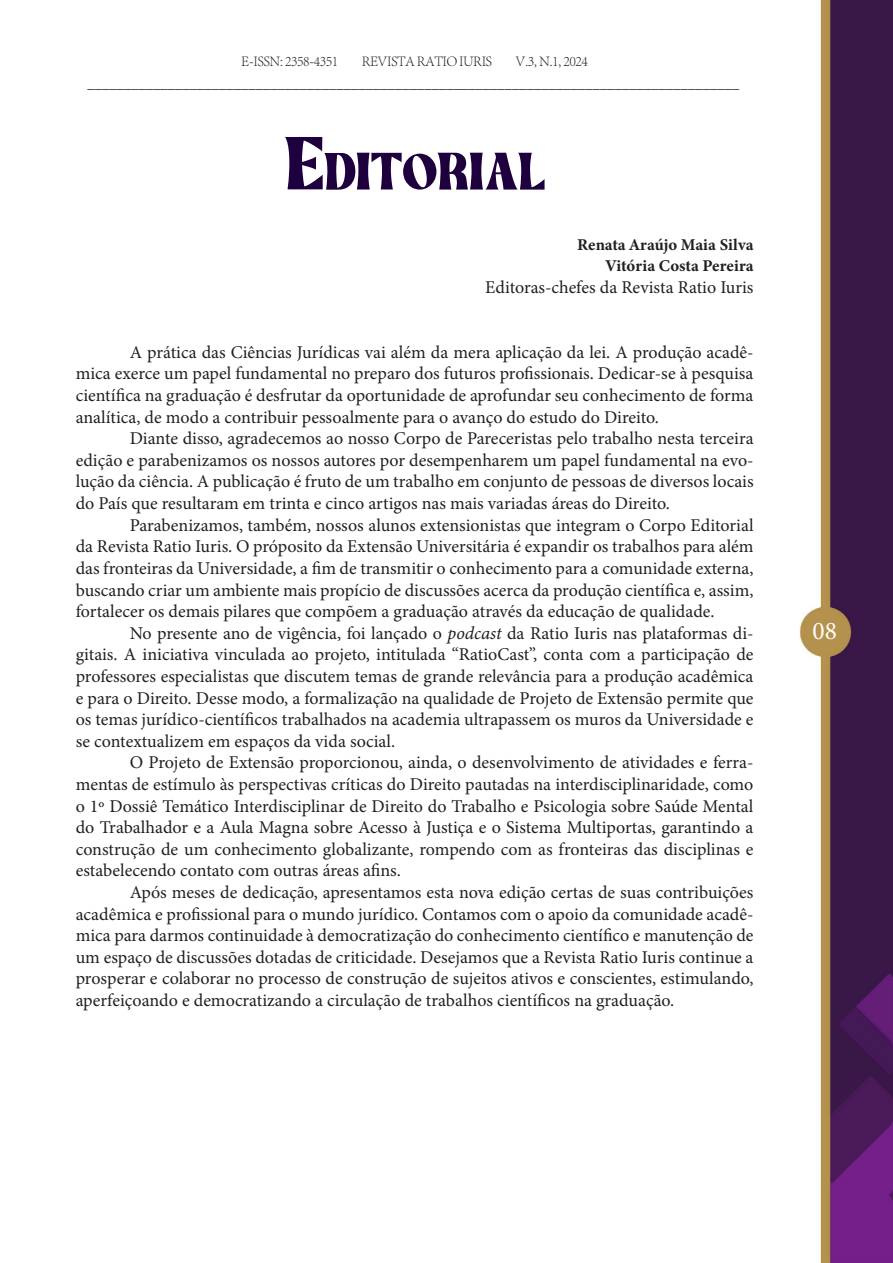
<style>
.page{position:relative;width:893px;height:1263px;background:#fff}
.page>*{position:absolute;margin:0;border:0;box-sizing:border-box;transform-origin:0 0}
.t1{font:50.4px "Bright Melody";letter-spacing:-.01em;color:#1e003e}
.t2{font:25.5px "Minion Pro";color:#fff}
.t3{font:18px/21.6px "Minion Pro";color:#231f20;text-align:justify}
.t4{font:16.5px "Minion Variable Concept";color:#231f20}
.t5{font:300 15px "Adobe Song Std";letter-spacing:-.04em;color:#231f20;scale:.95 1}
.s1{font-size:72px}
.s2{font-family:"Minion Variable Concept";font-style:italic}
</style>
<div class="page">
<img style="left:799px;top:0;width:94px;height:1263px">
<p class="t5" style="left:241px;top:52px;width:104px">E-ISSN: 2358-4351</p>
<p class="t5" style="left:362px;top:52px;width:139px">REVISTA RATIO IURIS</p>
<p class="t5" style="left:515px;top:52px;width:78px">V.3, N.1, 2024</p>
<p class="t5" style="left:87px;top:75px;width:687px">_________________________________________________________________________________________</p>
<p class="t1" style="left:284px;top:141px;width:263px"><span class="s1">E</span>DITORIAL</p>
<p class="t4" style="left:577px;top:233px;width:178px">Renata Araújo Maia Silva</p>
<p class="t4" style="left:606px;top:255px;width:149px">Vitória Costa Pereira</p>
<p class="t3" style="left:485px;top:277px;width:270px">Editoras-chefes da Revista Ratio Iuris</p>
<p class="t3" style="left:76px;top:341px;width:679px;text-indent:54px">A prática das Ciências Jurídicas vai além da mera aplicação da lei. A produção acadê&shy;mica exerce um papel fundamental no preparo dos futuros profissionais. Dedicar-se à pesquisa científica na graduação é desfrutar da oportunidade de aprofundar seu conhecimento de forma analítica, de modo a contribuir pessoalmente para o avanço do estudo do Direito.</p>
<p class="t3" style="left:76px;top:428px;width:679px;text-indent:54px">Diante disso, agradecemos ao nosso Corpo de Pareceristas pelo trabalho nesta terceira edição e parabenizamos os nossos autores por desempenharem um papel fundamental na evo&shy;lução da ciência. A publicação é fruto de um trabalho em conjunto de pessoas de diversos locais do País que resultaram em trinta e cinco artigos nas mais variadas áreas do Direito.</p>
<p class="t3" style="left:76px;top:514px;width:679px;text-indent:54px">Parabenizamos, também, nossos alunos extensionistas que integram o Corpo Editorial da Revista Ratio Iuris. O próposito da Extensão Universitária é expandir os trabalhos para além das fronteiras da Universidade, a fim de transmitir o conhecimento para a comunidade externa, buscando criar um ambiente mais propício de discussões acerca da produção científica e, assim, fortalecer os demais pilares que compõem a graduação através da educação de qualidade.</p>
<p class="t3" style="left:76px;top:622px;width:679px;text-indent:54px">No presente ano de vigência, foi lançado o <span class="s2">podcast</span> da Ratio Iuris nas plataformas di&shy;gitais. A iniciativa vinculada ao projeto, intitulada “RatioCast”, conta com a participação de professores especialistas que discutem temas de grande relevância para a produção acadêmica e para o Direito. Desse modo, a formalização na qualidade de Projeto de Extensão permite que os temas jurídico-científicos trabalhados na academia ultrapassem os muros da Universidade e se contextualizem em espaços da vida social.</p>
<p class="t3" style="left:76px;top:752px;width:679px;text-indent:54px">O Projeto de Extensão proporcionou, ainda, o desenvolvimento de atividades e ferra&shy;mentas de estímulo às perspectivas críticas do Direito pautadas na interdisciplinaridade, como o 1º Dossiê Temático Interdisciplinar de Direito do Trabalho e Psicologia sobre Saúde Mental do Trabalhador e a Aula Magna sobre Acesso à Justiça e o Sistema Multiportas, garantindo a construção de um conhecimento globalizante, rompendo com as fronteiras das disciplinas e estabelecendo contato com outras áreas afins.</p>
<p class="t3" style="left:76px;top:881px;width:679px;text-indent:54px">Após meses de dedicação, apresentamos esta nova edição certas de suas contribuições acadêmica e profissional para o mundo jurídico. Contamos com o apoio da comunidade acadê&shy;mica para darmos continuidade à democratização do conhecimento científico e manutenção de um espaço de discussões dotadas de criticidade. Desejamos que a Revista Ratio Iuris continue a prosperar e colaborar no processo de construção de sujeitos ativos e conscientes, estimulando, aperfeiçoando e democratizando a circulação de trabalhos científicos na graduação.</p>
<p class="t2" style="left:812px;top:614px;width:26px">08</p>
</div>
